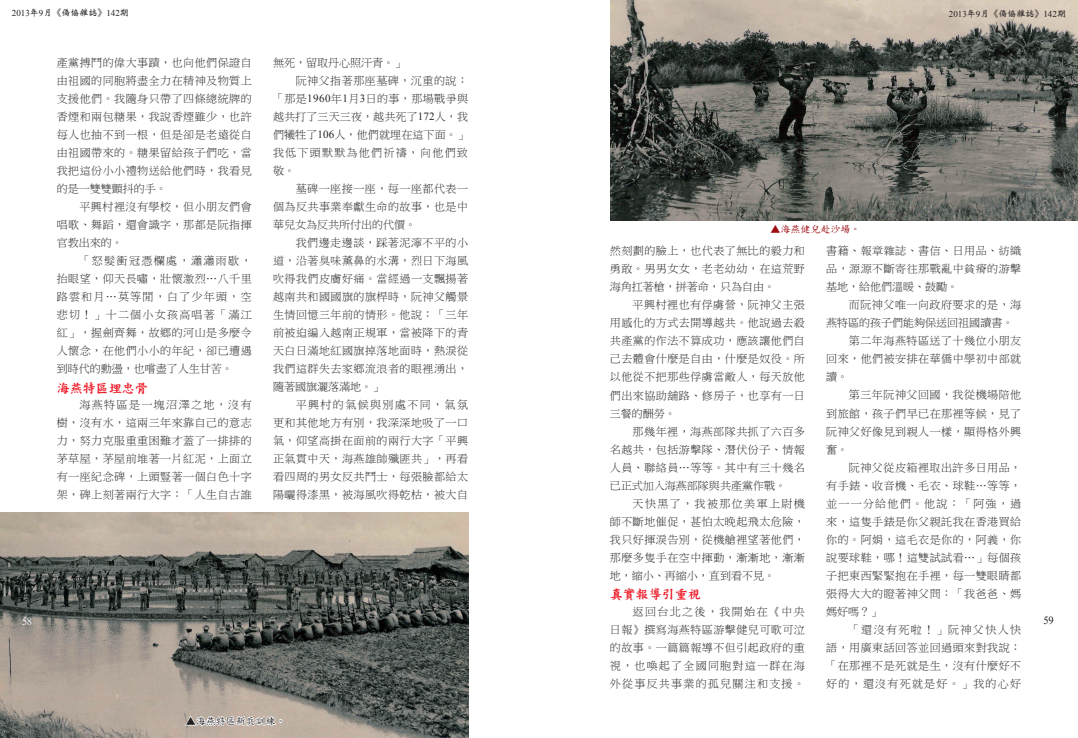
<style>
.page{position:relative;width:1078px;height:738px;background:#fff}
.page>*{position:absolute;margin:0;border:0;box-sizing:border-box;transform-origin:0 0}
.t1{font:13px "DF Kai XB HK BF";color:#ee1b29}
.t2{font:11px/18px "P Ming Li U";letter-spacing:.045em;color:#231f20;text-align:justify}
.t3{font:11px "P Ming Li U";color:#231f20}
.t4{font:11px "P Ming Li U";letter-spacing:.115em;color:#231f20}
.t5{font:11px "P Ming Li U";letter-spacing:.01em;color:#231f20}
.t6{font:11px "P Ming Li U";letter-spacing:.125em;color:#231f20}
.t7{font:11px "Times New Roman";color:#231f20;scale:.95 1}
.t8{font:11px "Times New Roman";color:#fff;scale:.95 1}
.t9{font:10px "DF Kai Shu SB Estd BF";color:#231f20}
.t10{font:10px "DF Kai Shu SB Estd BF";color:#9e0d14}
.t11{font:700 9px "Wei Bei";color:#231f20}
.s1{font-family:"Times New Roman";font-weight:400}
.s2{font-family:"Times New Roman"}
</style>
<div class="page">
<img style="left:0;top:512px;width:468px;height:225px">
<svg style="left:184px;top:591px;width:99px;height:146px;background:#7c7a73"></svg>
<img style="left:610px;top:0;width:467px;height:220px">
<p class="t11" style="left:12px;top:8px;width:119px"><span class="s1">2013</span>年<span class="s1">9</span>月《僑協雜誌》<span class="s1">142</span>期</p>
<p class="t2" style="left:57px;top:53px;width:196px">產黨搏鬥的偉大事蹟，也向他們保證自由祖國的同胞將盡全力在精神及物質上支援他們。我隨身只帶了四條總統牌的香煙和兩包糖果，我說香煙雖少，也許每人也抽不到一根，但是卻是老遠從自由祖國帶來的。糖果留給孩子們吃，當我把這份小小禮物送給他們時，我看見的是一雙雙顫抖的手。</p>
<p class="t2" style="left:57px;top:197px;width:196px;text-indent:23px">平興村裡沒有學校，但小朋友們會唱歌、舞蹈，還會識字，那都是阮指揮官教出來的。</p>
<p class="t2" style="left:57px;top:251px;width:196px;text-indent:23px">「怒髮衝冠憑欄處，瀟瀟雨歇，抬眼望，仰天長嘯，壯懷激烈…八千里路雲和月…莫等閒，白了少年頭，空悲切！」十二個小女孩高唱著「滿江紅」，握劍齊舞，故鄉的河山是多麼令人懷念，在他們小小的年紀，卻已遭遇到時代的勳盪，也嚐盡了人生甘苦。</p>
<p class="t1" style="left:57px;top:381px;width:92px">海燕特區埋忠骨</p>
<p class="t2" style="left:57px;top:395px;width:196px;text-indent:23px">海燕特區是一塊沼澤之地，沒有樹，沒有水，這兩三年來靠自己的意志力，努力克服重重困難才蓋了一排排的茅草屋，茅屋前堆著一片紅泥，上面立有一座紀念碑，上頭豎著一個白色十字架，碑上刻著兩行大字：「人生自古誰</p>
<p class="t3" style="left:273px;top:57px;width:133px">無死，留取丹心照汗青。」</p>
<p class="t2" style="left:296px;top:71px;width:174px">阮神父指著那座墓碑，沉重的說：</p>
<p class="t2" style="left:273px;top:89px;width:196px">「那是<span class="s2">1960</span>年<span class="s2">1</span>月<span class="s2">3</span>日的事，那場戰爭與</p>
<p class="t5" style="left:273px;top:111px;width:196px">越共打了三天三夜，越共死了<span class="s2">172</span>人，我</p>
<p class="t5" style="left:273px;top:129px;width:196px">們犧牲了<span class="s2">106</span>人，他們就埋在這下面。」</p>
<p class="t4" style="left:273px;top:147px;width:196px">我低下頭默默為他們祈禱，向他們致</p>
<p class="t2" style="left:273px;top:161px;width:23px">敬。</p>
<p class="t2" style="left:296px;top:179px;width:174px">墓碑一座接一座，每一座都代表一</p>
<p class="t2" style="left:273px;top:197px;width:196px">個為反共事業奉獻生命的故事，也是中</p>
<p class="t3" style="left:273px;top:219px;width:144px">華兒女為反共所付出的代價。</p>
<p class="t2" style="left:296px;top:233px;width:174px">我們邊走邊談，踩著泥濘不平的小</p>
<p class="t2" style="left:273px;top:251px;width:196px">道，沿著臭味薰鼻的水溝，烈日下海風</p>
<p class="t2" style="left:273px;top:269px;width:196px">吹得我們皮膚好痛。當經過一支飄揚著</p>
<p class="t2" style="left:273px;top:287px;width:196px">越南共和國國旗的旗桿時，阮神父觸景</p>
<p class="t2" style="left:273px;top:305px;width:196px">生情回憶三年前的情形。他說：「三年</p>
<p class="t2" style="left:273px;top:323px;width:196px">前被迫編入越南正規軍，當被降下的青</p>
<p class="t2" style="left:273px;top:341px;width:196px">天白日滿地紅國旗掉落地面時，熱淚從</p>
<p class="t2" style="left:273px;top:359px;width:196px">我們這群失去家鄉流浪者的眼裡湧出，</p>
<p class="t3" style="left:273px;top:381px;width:111px">隨著國旗灑落滿地。」</p>
<p class="t6" style="left:296px;top:399px;width:174px">平興村的氣候與別處不同，氣氛</p>
<p class="t2" style="left:273px;top:413px;width:196px">更和其他地方有別，我深深地吸了一口</p>
<p class="t2" style="left:273px;top:431px;width:196px">氣，仰望高掛在面前的兩行大字「平興</p>
<p class="t2" style="left:273px;top:449px;width:196px">正氣貫中天，海燕雄帥殲匪共」，再看</p>
<p class="t2" style="left:273px;top:467px;width:196px">看四周的男女反共鬥士，每張臉都給太</p>
<p class="t2" style="left:273px;top:485px;width:196px">陽曬得漆黑，被海風吹得乾枯，被大自</p>
<p class="t8" style="left:22px;top:613px;width:12px">58</p>
<p class="t9" style="left:186px;top:715px;width:101px">▲海燕特區新兵訓練。</p>
<p class="t10" style="left:770px;top:224px;width:91px">▲海燕健兒赴沙場。</p>
<p class="t11" style="left:948px;top:9px;width:118px"><span class="s1">2013</span>年<span class="s1">9</span>月《僑協雜誌》<span class="s1">142</span>期</p>
<p class="t2" style="left:609px;top:242px;width:196px">然刻劃的臉上，也代表了無比的毅力和勇敢。男男女女，老老幼幼，在這荒野海角扛著槍，拼著命，只為自由。</p>
<p class="t2" style="left:609px;top:296px;width:196px;text-indent:23px">平興村裡也有俘虜營，阮神父主張用感化的方式去開導越共。他說過去殺共產黨的作法不算成功，應該讓他們自己去體會什麼是自由，什麼是奴役。所以他從不把那些俘虜當敵人，每天放他們出來協助舖路、修房子，也享有一日三餐的酬勞。</p>
<p class="t2" style="left:609px;top:422px;width:196px;text-indent:23px">那幾年裡，海燕部隊共抓了六百多名越共，包括游擊隊、潛伏份子、情報人員、聯絡員…等等。其中有三十幾名已正式加入海燕部隊與共產黨作戰。</p>
<p class="t2" style="left:609px;top:494px;width:196px;text-indent:23px">天快黑了，我被那位美軍上尉機師不斷地催促，甚怕太晚起飛太危險，我只好揮淚告別，從機艙裡望著他們，那麼多隻手在空中揮動，漸漸地，漸漸地，縮小、再縮小，直到看不見。</p>
<p class="t1" style="left:609px;top:587px;width:92px">真實報導引重視</p>
<p class="t2" style="left:609px;top:602px;width:196px;text-indent:23px">返回台北之後，我開始在《中央日報》撰寫海燕特區游擊健兒可歌可泣的故事。一篇篇報導不但引起政府的重視，也喚起了全國同胞對這一群在海外從事反共事業的孤兒關注和支援。</p>
<p class="t2" style="left:826px;top:242px;width:196px">書籍、報章雜誌、書信、日用品、紡織品，源源不斷寄往那戰亂中貧瘠的游擊基地，給他們溫暖、鼓勵。</p>
<p class="t2" style="left:848px;top:296px;width:174px">而阮神父唯一向政府要求的是，海</p>
<p class="t3" style="left:826px;top:317px;width:188px">燕特區的孩子們能夠保送回祖國讀書。</p>
<p class="t2" style="left:848px;top:332px;width:174px">第二年海燕特區送了十幾位小朋友</p>
<p class="t2" style="left:826px;top:350px;width:196px">回來，他們被安排在華僑中學初中部就</p>
<p class="t2" style="left:826px;top:368px;width:23px">讀。</p>
<p class="t2" style="left:848px;top:386px;width:174px">第三年阮神父回國，我從機場陪他</p>
<p class="t2" style="left:826px;top:404px;width:196px">到旅館，孩子們早已在那裡等候，見了</p>
<p class="t2" style="left:826px;top:422px;width:196px">阮神父好像見到親人一樣，顯得格外興</p>
<p class="t2" style="left:826px;top:440px;width:23px">奮。</p>
<p class="t2" style="left:848px;top:458px;width:174px">阮神父從皮箱裡取出許多日用品，</p>
<p class="t2" style="left:826px;top:476px;width:196px">有手錶、收音機、毛衣、球鞋…等等，</p>
<p class="t4" style="left:826px;top:497px;width:196px">並一一分給他們。他說：「阿強，過</p>
<p class="t2" style="left:826px;top:512px;width:196px">來，這隻手錶是你父親託我在香港買給</p>
<p class="t2" style="left:826px;top:530px;width:196px">你的。阿娟，這毛衣是你的，阿義，你</p>
<p class="t2" style="left:826px;top:548px;width:196px">說要球鞋，哪！這雙試試看…」每個孩</p>
<p class="t2" style="left:826px;top:566px;width:196px">子把東西緊緊抱在手裡，每一雙眼睛都</p>
<p class="t2" style="left:826px;top:584px;width:196px">張得大大的瞪著神父問：「我爸爸、媽</p>
<p class="t2" style="left:826px;top:602px;width:56px">媽好嗎？」</p>
<p class="t6" style="left:848px;top:623px;width:174px">「還沒有死啦！」阮神父快人快</p>
<p class="t2" style="left:826px;top:638px;width:196px">語，用廣東話回答並回過頭來對我說：</p>
<p class="t2" style="left:826px;top:656px;width:196px">「在那裡不是死就是生，沒有什麼好不</p>
<p class="t4" style="left:826px;top:677px;width:196px">好的，還沒有死就是好。」我的心好</p>
<p class="t7" style="left:1043px;top:612px;width:12px">59</p>
</div>
